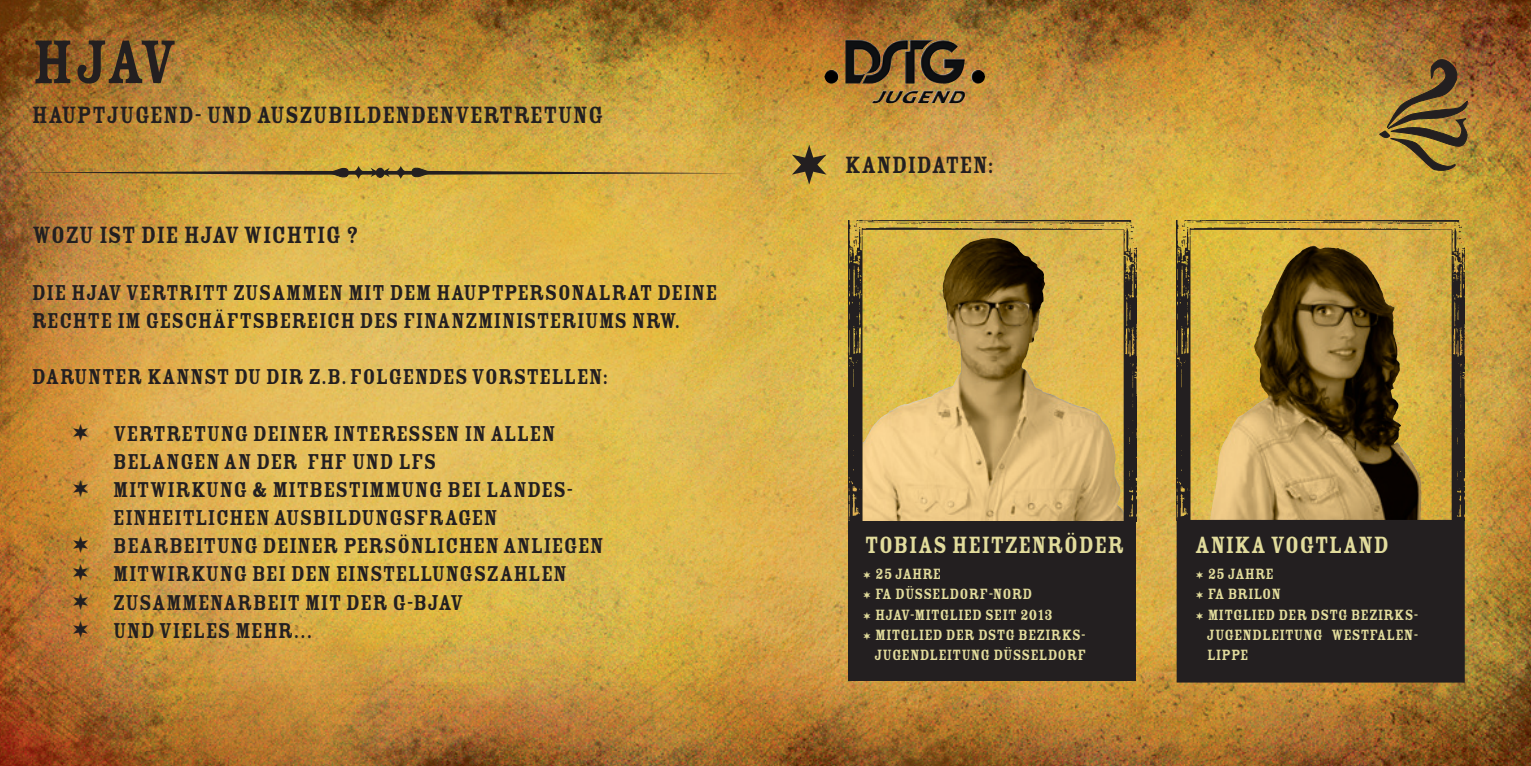
<style>
.page{position:relative;width:1531px;height:766px;background:#fff}
.page>*{position:absolute;margin:0;border:0;box-sizing:border-box;transform-origin:0 0}
.t1{font:67.5px "Rosewood Fill";color:#231f20}
.Headline{font:25.88px "Rosewood Fill";color:#231f20}
.t2{font:25.88px "Rosewood Fill";color:#e2dc9c}
.Fließtext{font:23.62px/28.1px "Rosewood Fill";color:#231f20}
.t3{font:16.43px/20.2px "Rosewood Fill";color:#e2dc9c;text-align:justify}
</style>
<div class="page">
<img style="left:0;top:0;width:1531px;height:765px">
<img style="left:848px;top:220px;width:288px;height:301px">
<div style="left:848px;top:521px;width:288px;height:160px;background:#231f20"></div>
<img style="left:1177px;top:220px;width:287px;height:299px">
<div style="left:1178px;top:521px;width:285px;height:160px;background:#231f20"></div>
<div style="left:1176px;top:519px;width:288px;height:163px;border:3px solid #231f20"></div>
<svg style="left:19px;top:166px;width:722px;height:13px;background:#ae8b3b"></svg>
<img style="left:845px;top:40px;width:36px;height:43px">
<img style="left:1379px;top:57px;width:89px;height:115px">
<svg style="left:73px;top:423px;width:15px;height:17px"></svg>
<svg style="left:73px;top:479px;width:15px;height:18px"></svg>
<svg style="left:73px;top:536px;width:15px;height:17px"></svg>
<svg style="left:73px;top:564px;width:15px;height:17px"></svg>
<svg style="left:73px;top:592px;width:15px;height:17px"></svg>
<svg style="left:73px;top:620px;width:15px;height:17px"></svg>
<svg style="left:792px;top:144px;width:34px;height:40px"></svg>
<p class="t1" style="left:32px;top:25px;width:148px">HJAV</p>
<p class="Headline" style="left:32px;top:101px;width:573px">HAUPTJUGEND- UND AUSZUBILDENDENVERTRETUNG</p>
<p class="Headline" style="left:32px;top:221px;width:328px">WOZU IST DIE HJAV WICHTIG ?</p>
<p class="Fließtext" style="left:32px;top:278px;width:687px">DIE HJAV VERTRITT ZUSAMMEN MIT DEM HAUPTPERSONALRAT DEINE<br>RECHTE IM GESCHÄFTSBEREICH DES FINANZMINISTERIUMS NRW.</p>
<p class="Fließtext" style="left:32px;top:363px;width:578px">DARUNTER KANNST DU DIR Z.B. FOLGENDES VORSTELLEN:</p>
<p class="Fließtext" style="left:113px;top:419px;width:444px">VERTRETUNG DEINER INTERESSEN IN ALLEN</p>
<p class="Fließtext" style="left:113px;top:447px;width:325px">BELANGEN AN DER FHF UND LFS</p>
<p class="Fließtext" style="left:113px;top:475px;width:461px">MITWIRKUNG &amp; MITBESTIMMUNG BEI LANDES-</p>
<p class="Fließtext" style="left:113px;top:503px;width:386px">EINHEITLICHEN AUSBILDUNGSFRAGEN</p>
<p class="Fließtext" style="left:113px;top:532px;width:492px">BEARBEITUNG DEINER PERSÖNLICHEN ANLIEGEN</p>
<p class="Fließtext" style="left:113px;top:560px;width:456px">MITWIRKUNG BEI DEN EINSTELLUNGSZAHLEN</p>
<p class="Fließtext" style="left:113px;top:588px;width:352px">ZUSAMMENARBEIT MIT DER G-BJAV</p>
<p class="Fließtext" style="left:113px;top:616px;width:202px">UND VIELES MEHR…</p>
<p class="Headline" style="left:845px;top:151px;width:150px">KANDIDATEN:</p>
<p class="t2" style="left:864px;top:531px;width:262px">TOBIAS HEITZENRÖDER</p>
<p class="t3" style="left:875px;top:563px;width:68px">25 JAHRE</p>
<p class="t3" style="left:875px;top:584px;width:159px">FA DÜSSELDORF-NORD</p>
<p class="t3" style="left:875px;top:604px;width:179px">HJAV-MITGLIED SEIT 2013</p>
<p class="t3" style="left:875px;top:624px;width:212px">MITGLIED DER DSTG BEZIRKS-</p>
<p class="t3" style="left:874px;top:645px;width:214px">JUGENDLEITUNG DÜSSELDORF</p>
<p class="t2" style="left:1195px;top:531px;width:196px">ANIKA VOGTLAND</p>
<p class="t3" style="left:1207px;top:563px;width:68px">25 JAHRE</p>
<p class="t3" style="left:1207px;top:584px;width:75px">FA BRILON</p>
<p class="t3" style="left:1206px;top:604px;width:213px">MITGLIED DER DSTG BEZIRKS-JUGENDLEITUNG WESTFALEN-LIPPE</p>
</div>
